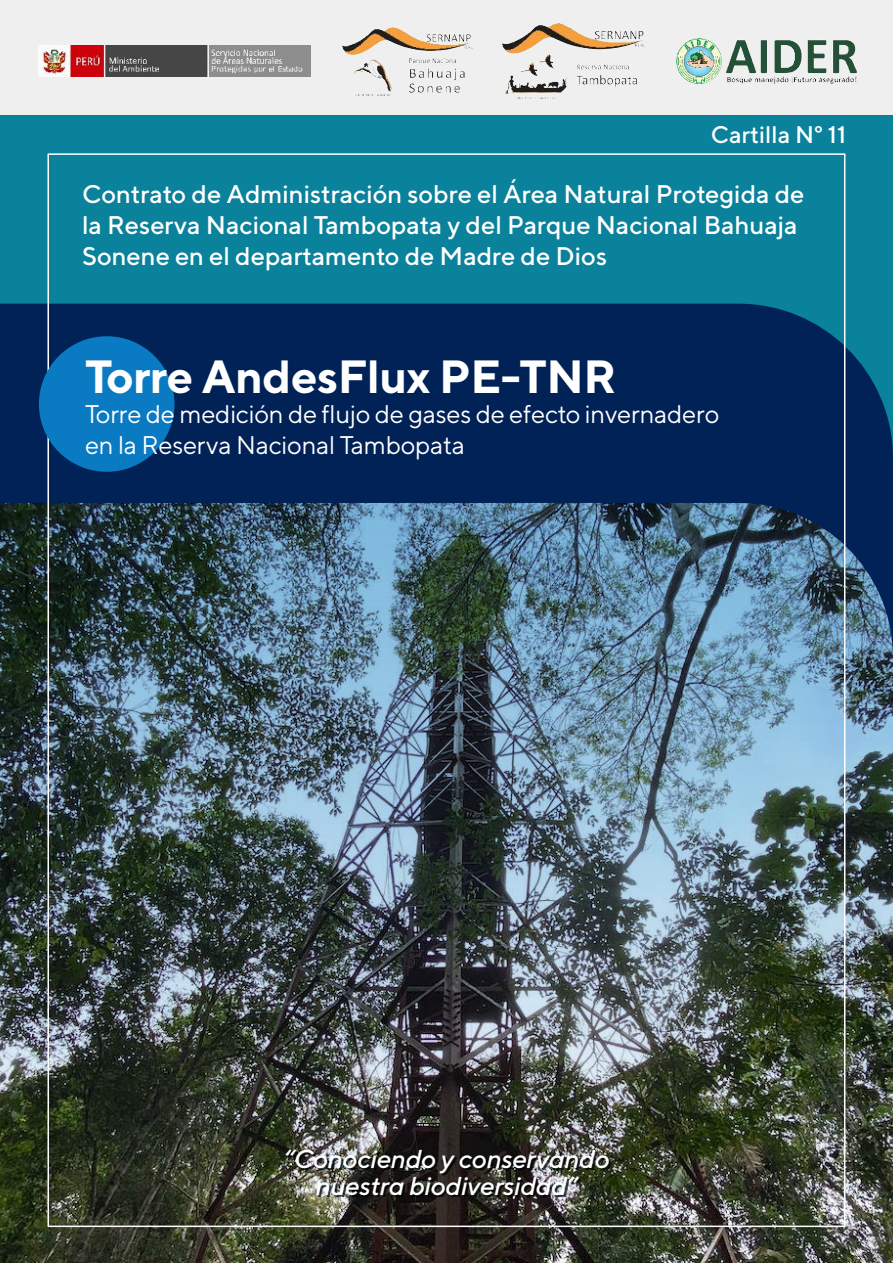
<style>
.page{position:relative;width:893px;height:1263px;background:#fff}
.page>*{position:absolute;margin:0;border:0;box-sizing:border-box;transform-origin:0 0}
.t1{font:700 46.5px "TT Norms";letter-spacing:-.01em;color:#fff}
.t2{font:italic 500 25.8px/27px "TT Norms";letter-spacing:-.01em;color:#fff;text-align:center}
.t3{font:500 25.5px/30.6px "TT Norms";color:#fff}
.t4{font:25.5px/30.6px "TT Norms";letter-spacing:-.01em;color:#fff}
.t5{font:500 24px "TT Norms";color:#fff}
</style>
<div class="page">
<img style="left:0;top:655px;width:893px;height:608px">
<svg style="left:0;top:455px;width:893px;height:200px;background:#1a354e"></svg>
<svg style="left:0;top:115px;width:893px;height:340px;background:#08728f"></svg>
<div style="left:0;top:0;width:893px;height:115px;background:#efefef"></div>
<img style="left:39px;top:46px;width:271px;height:31px">
<img style="left:503px;top:24px;width:142px;height:75px">
<img style="left:343px;top:27px;width:130px;height:68px">
<img style="left:676px;top:39px;width:180px;height:45px">
<img style="left:47px;top:153px;width:799px;height:1075px">
<div style="left:39px;top:336px;width:135px;height:136px;background:#0a7ac3;border-radius:50%"></div>
<p class="t5" style="left:711px;top:119px;width:137px">Cartilla N° 11</p>
<p class="t3" style="left:82px;top:179px;width:724px">Contrato de Administración sobre el Área Natural Protegida de la Reserva Nacional Tambopata y del Parque Nacional Bahuaja<br>Sonene en el departamento de Madre de Dios</p>
<h1 class="t1" style="left:85px;top:347px;width:533px">Torre AndesFlux PE-TNR</h1>
<p class="t4" style="left:85px;top:399px;width:636px">Torre de medición de flujo de gases de efecto invernadero en la Reserva Nacional Tambopata</p>
<p class="t2" style="left:283px;top:1145px;width:328px">“Conociendo y conservando nuestra biodiversidad”</p>
</div>
